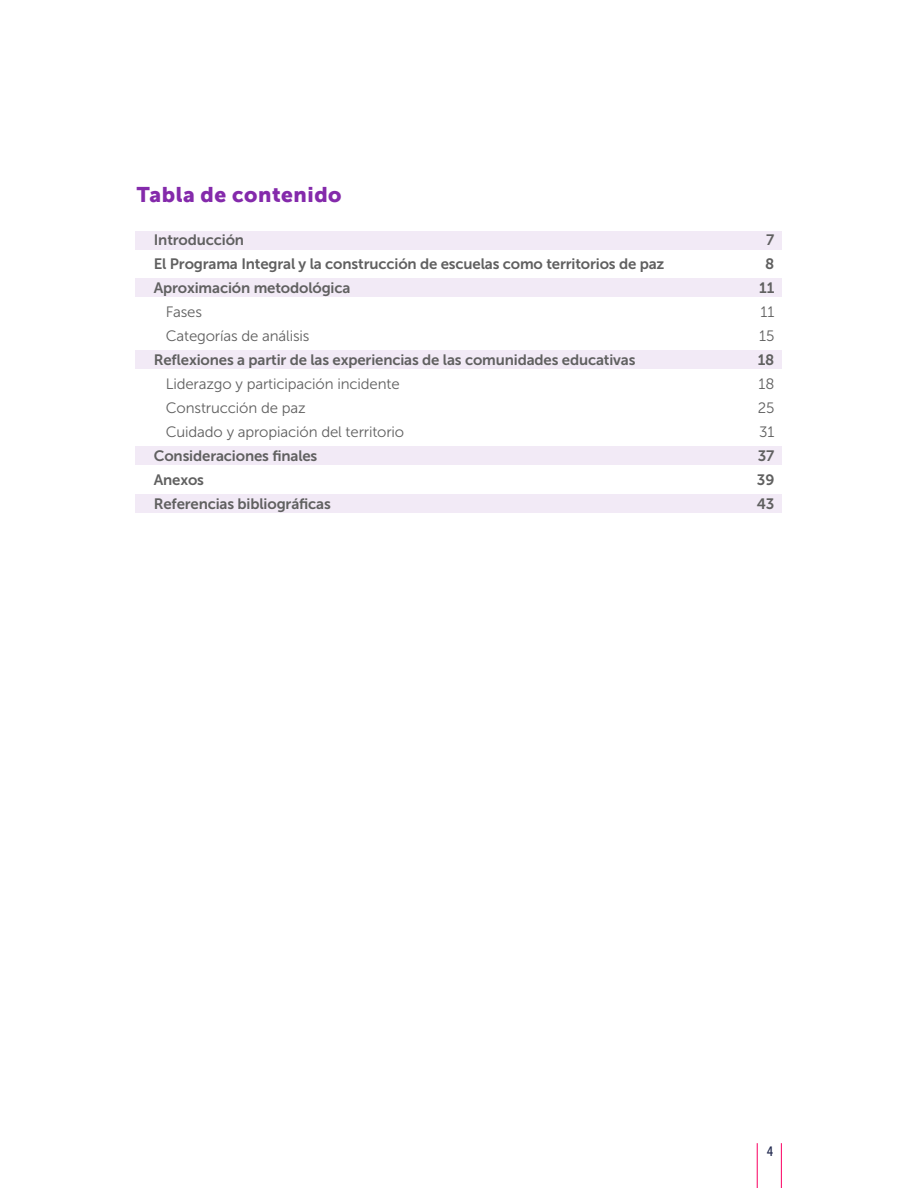
<style>
.page{position:relative;width:918px;height:1188px;background:#fff}
.page>*{position:absolute;margin:0;border:0;box-sizing:border-box;transform-origin:0 0}
.t1{font:21px "Museo Sans 900";letter-spacing:.025em;color:#842aab}
.t2{font:15px/24px "Museo Sans 700";letter-spacing:-.01em;color:#606060}
.t3{font:15px/24px "Museo Sans 300";letter-spacing:-.01em;color:#606060}
.t4{font:13.5px "Museo Sans Cond 500";color:#232a50}
</style>
<div class="page">
<hr style="left:781px;top:1143px;width:1px;height:45px;background:#fb1a72">
<hr style="left:757px;top:1143px;width:1px;height:45px;background:#fb1a72">
<div style="left:136px;top:350px;width:646px;height:18px;background:#f2eaf6"></div>
<div style="left:136px;top:232px;width:646px;height:18px;background:#f2eaf6"></div>
<div style="left:136px;top:278px;width:646px;height:18px;background:#f2eaf6"></div>
<div style="left:136px;top:447px;width:646px;height:18px;background:#f2eaf6"></div>
<div style="left:136px;top:495px;width:646px;height:18px;background:#f2eaf6"></div>
<h1 class="t1" style="left:137px;top:183px;width:206px">Tabla de contenido</h1>
<p class="t2" style="left:154px;top:228px;width:512px">Introducción<br>El Programa Integral y la construcción de escuelas como territorios de paz<br>Aproximación metodológica</p>
<p class="t3" style="left:166px;top:300px;width:145px">Fases<br>Categorías de análisis</p>
<p class="t2" style="left:154px;top:348px;width:483px">Reflexiones a partir de las experiencias de las comunidades educativas</p>
<p class="t3" style="left:166px;top:372px;width:240px">Liderazgo y participación incidente<br>Construcción de paz<br>Cuidado y apropiación del territorio</p>
<p class="t2" style="left:154px;top:444px;width:179px">Consideraciones finales<br>Anexos<br>Referencias bibliográficas</p>
<p class="t2" style="left:759px;top:228px;width:17px;text-align:center">7<br>8<br>11</p>
<p class="t3" style="left:759px;top:300px;width:17px">11<br>15</p>
<p class="t2" style="left:758px;top:348px;width:18px">18</p>
<p class="t3" style="left:758px;top:372px;width:18px;text-align:justify">18<br>25<br>31</p>
<p class="t2" style="left:757px;top:444px;width:19px;text-align:justify">37<br>39<br>43</p>
<p class="t4" style="left:767px;top:1144px;width:8px">4</p>
</div>
